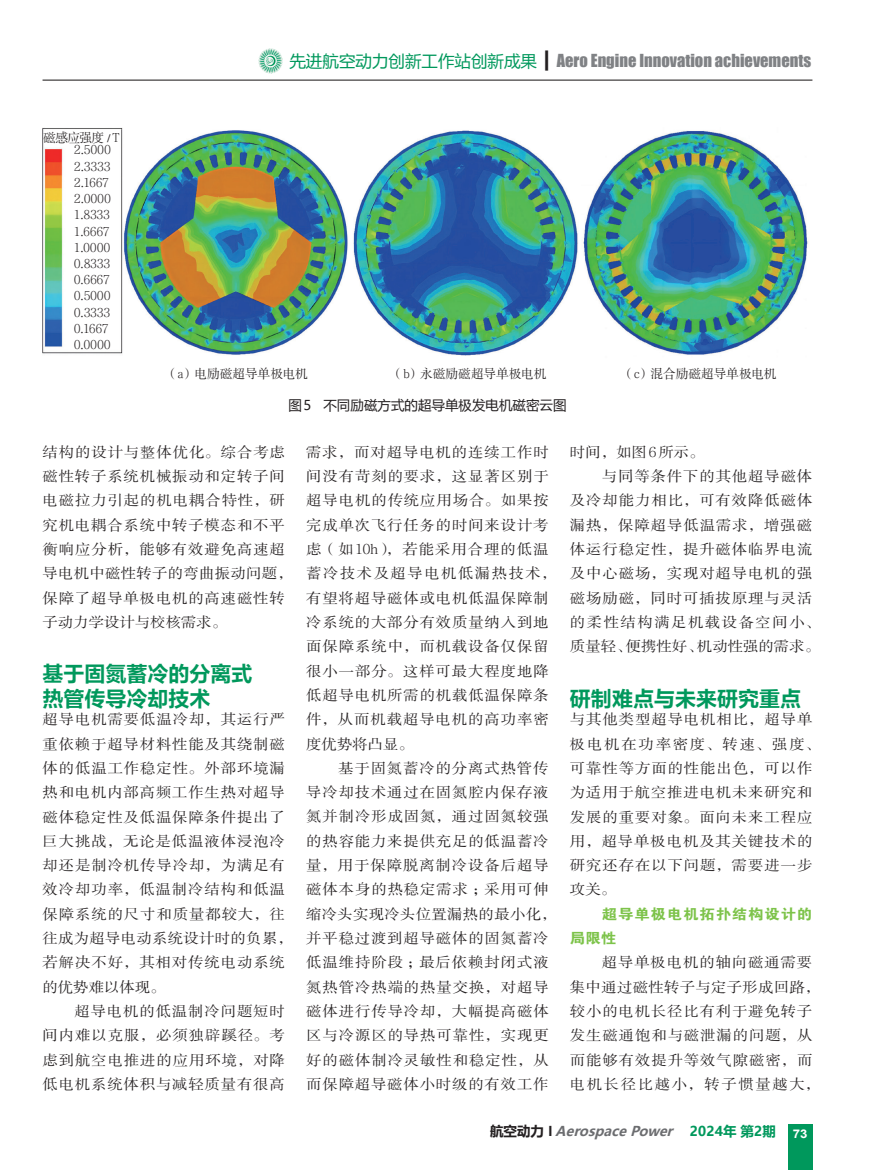
<style>
.page{position:relative;width:872px;height:1170px;background:#fff}
.page>*{position:absolute;margin:0;border:0;box-sizing:border-box;transform-origin:0 0}
.t1{font:21px/24.3px "FZLTCHJW GB1 0";color:#00985c}
.t2{font:16.5px "Impact";color:#808285}
.t3{font:14.25px/24.3px "FZSSJW GB1 0";letter-spacing:.055em;color:#231f20;scale:1.08 1}
.t4{font:14.25px "FZSSJW GB1 0";color:#231f20;scale:1.08 1}
.t5{font:14.25px/24.3px "FZDHTJW GB1 0";letter-spacing:.055em;color:#7dc34a;scale:1.08 1}
.t6{font:14.25px "FZSSJW GB1 0";letter-spacing:.095em;color:#231f20;scale:1.08 1}
.t7{font:italic 700 13.5px "Microsoft Ya Hei";color:#6c6d70}
.t8{font:13.5px "Microsoft Ya Hei";color:#231f20}
.t9{font:12.75px/16.2px "FZSSJW GB1 0";letter-spacing:.015em;color:#231f20}
.t10{font:12.75px "FZSSJW GB1 0";letter-spacing:-.015em;color:#231f20}
.t11{font:12.75px "FZSSJW GB1 0";letter-spacing:-.01em;color:#231f20}
.s1{font-family:"Microsoft Ya Hei";color:#00985c}
.s2{font-family:"Microsoft Ya Hei";color:#231f20}
.s3{font-style:normal;color:#231f20}
.s4{font-style:normal;color:#00985c}
</style>
<div class="page">
<div style="left:787px;top:1124px;width:25px;height:45px;background:#00985c"></div>
<hr style="left:43px;top:80px;width:769px;height:1px;background:#231f20">
<img style="left:258px;top:49px;width:25px;height:24px">
<img style="left:43px;top:128px;width:765px;height:228px">
<p class="t9" style="left:43px;top:130px;width:78px">磁感应强度 / T</p>
<p class="t9" style="left:74px;top:142px;width:38px">2.5000<br>2.3333<br>2.1667<br>2.0000<br>1.8333<br>1.6667<br>1.0000<br>0.8333<br>0.6667<br>0.5000<br>0.3333<br>0.1667<br>0.0000</p>
<p class="t2" style="left:289px;top:48px;width:523px"><span class="s1">先进航空动力创新工作站创新成果</span> <span class="s2">┃</span> Aero Engine Innovation achievements</p>
<p class="t11" style="left:165px;top:366px;width:144px">（a）电励磁超导单极电机</p>
<p class="t10" style="left:390px;top:366px;width:157px">（b）永磁励磁超导单极电机</p>
<p class="t10" style="left:621px;top:366px;width:157px">（c）混合励磁超导单极电机</p>
<p class="t8" style="left:288px;top:396px;width:280px">图5 不同励磁方式的超导单极发电机磁密云图</p>
<p class="t3" style="left:43px;top:440px;width:233px">结构的设计与整体优化。综合考虑磁性转子系统机械振动和定转子间电磁拉力引起的机电耦合特性，研究机电耦合系统中转子模态和不平衡响应分析，能够有效避免高速超导电机中磁性转子的弯曲振动问题，保障了超导单极电机的高速磁性转子动力学设计与校核需求。</p>
<h1 class="t1" style="left:43px;top:663px;width:211px">基于固氮蓄冷的分离式热管传导冷却技术</h1>
<p class="t3" style="left:43px;top:707px;width:233px">超导电机需要低温冷却，其运行严重依赖于超导材料性能及其绕制磁体的低温工作稳定性。外部环境漏热和电机内部高频工作生热对超导磁体稳定性及低温保障条件提出了巨大挑战，无论是低温液体浸泡冷却还是制冷机传导冷却，为满足有效冷却功率，低温制冷结构和低温保障系统的尺寸和质量都较大，往往成为超导电动系统设计时的负累，若解决不好，其相对传统电动系统的优势难以体现。</p>
<p class="t3" style="left:43px;top:999px;width:226px;text-align:justify;text-indent:32px">超导电机的低温制冷问题短时间内难以克服，必须独辟蹊径。考虑到航空电推进的应用环境，对降低电机系统体积与减轻质量有很高</p>
<p class="t3" style="left:306px;top:440px;width:233px">需求，而对超导电机的连续工作时间没有苛刻的要求，这显著区别于超导电机的传统应用场合。如果按完成单次飞行任务的时间来设计考虑（如10h），若能采用合理的低温蓄冷技术及超导电机低漏热技术，有望将超导磁体或电机低温保障制冷系统的大部分有效质量纳入到地面保障系统中，而机载设备仅保留很小一部分。这样可最大程度地降低超导电机所需的机载低温保障条件，从而机载超导电机的高功率密度优势将凸显。</p>
<p class="t3" style="left:306px;top:756px;width:233px;text-indent:32px">基于固氮蓄冷的分离式热管传导冷却技术通过在固氮腔内保存液氮并制冷形成固氮，通过固氮较强的热容能力来提供充足的低温蓄冷量，用于保障脱离制冷设备后超导磁体本身的热稳定需求；采用可伸缩冷头实现冷头位置漏热的最小化，并平稳过渡到超导磁体的固氮蓄冷低温维持阶段；最后依赖封闭式液氮热管冷热端的热量交换，对超导磁体进行传导冷却，大幅提高磁体区与冷源区的导热可靠性，实现更好的磁体制冷灵敏性和稳定性，从而保障超导磁体小时级的有效工作</p>
<p class="t3" style="left:570px;top:440px;width:126px">时间，如图 6 所示。</p>
<p class="t3" style="left:602px;top:464px;width:196px">与同等条件下的其他超导磁体</p>
<p class="t3" style="left:570px;top:488px;width:226px">及冷却能力相比，可有效降低磁体</p>
<p class="t3" style="left:570px;top:513px;width:226px">漏热，保障超导低温需求，增强磁</p>
<p class="t3" style="left:570px;top:537px;width:226px">体运行稳定性，提升磁体临界电流</p>
<p class="t3" style="left:570px;top:561px;width:226px">及中心磁场，实现对超导电机的强</p>
<p class="t3" style="left:570px;top:586px;width:226px">磁场励磁，同时可插拔原理与灵活</p>
<p class="t6" style="left:570px;top:614px;width:233px">的柔性结构满足机载设备空间小、</p>
<p class="t4" style="left:570px;top:638px;width:233px">质量轻、便携性好、机动性强的需求。</p>
<h1 class="t1" style="left:570px;top:687px;width:233px">研制难点与未来研究重点</h1>
<p class="t3" style="left:570px;top:707px;width:233px">与其他类型超导电机相比，超导单极电机在功率密度、转速、强度、可靠性等方面的性能出色，可以作为适用于航空推进电机未来研究和发展的重要对象。面向未来工程应用，超导单极电机及其关键技术的研究还存在以下问题，需要进一步攻关。</p>
<p class="t5" style="left:570px;top:901px;width:226px;text-indent:32px">超导单极电机拓扑结构设计的局限性</p>
<p class="t3" style="left:570px;top:950px;width:233px;text-indent:32px">超导单极电机的轴向磁通需要集中通过磁性转子与定子形成回路，较小的电机长径比有利于避免转子发生磁通饱和与磁泄漏的问题，从而能够有效提升等效气隙磁密，而电机长径比越小，转子惯量越大，</p>
<p class="t7" style="left:490px;top:1121px;width:319px"><span class="s3">航空动力 I</span> AerospacePower <span class="s4">2 0 2 4 年 第 2 期</span> <sub>7</sub> <sub>3</sub></p>
</div>
